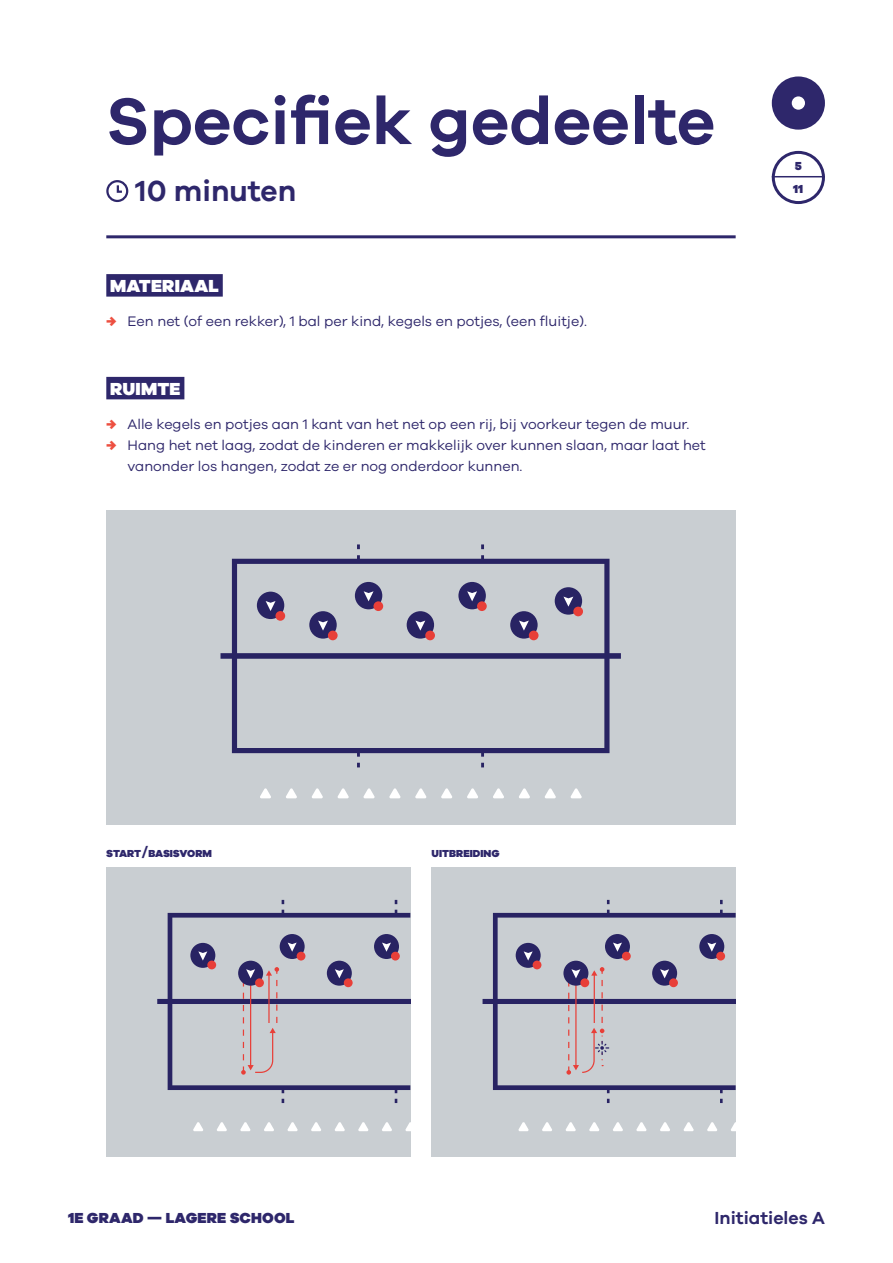
<style>
.page{position:relative;width:893px;height:1263px;background:#fff}
.page>*{position:absolute;margin:0;border:0;box-sizing:border-box;transform-origin:0 0}
.t1{font:600 67.5px "Galano Grotesque";color:#2e276b}
.t2{font:600 30px "Galano Grotesque";color:#2e276b}
.t3{font:900 18px "Galano Grotesque";letter-spacing:.01em;color:#fff}
.t4{font:600 18px "Galano Grotesque";color:#2e276b}
.t5{font:900 15px "Galano Grotesque";letter-spacing:.01em;color:#2e276b}
.t6{font:14.25px/21px "Galano Grotesque";color:#2e276b}
.t7{font:900 12px/22.8px "Galano Grotesque";color:#2e276b}
.t8{font:900 10.5px "Galano Grotesque";color:#2e276b}
.s1{font-weight:900;color:#ed4f40}
.s2{font-size:15px}
</style>
<div class="page">
<div style="left:772px;top:76px;width:53px;height:54px;background:#2e276b;border-radius:50%"></div>
<div style="left:792px;top:96px;width:13px;height:14px;background:#fff;border-radius:50%"></div>
<div style="left:772px;top:151px;width:53px;height:53px;border:3px solid #2e276b;border-radius:50%"></div>
<hr style="left:772px;top:176px;width:53px;height:1px;background:#2e276b">
<hr style="left:106px;top:235px;width:630px;height:3px;background:#2e276b">
<div style="left:106px;top:274px;width:117px;height:23px;background:#2e276b"></div>
<div style="left:106px;top:377px;width:78px;height:22px;background:#2e276b"></div>
<div style="left:106px;top:180px;width:22px;height:22px;border:2px solid #2e276b;border-radius:50%"></div>
<svg style="left:116px;top:183px;width:8px;height:10px"></svg>
<div style="left:106px;top:510px;width:630px;height:315px;background:#c9ced2"></div>
<svg style="left:481px;top:753px;width:3px;height:14px"></svg>
<svg style="left:357px;top:753px;width:3px;height:14px"></svg>
<svg style="left:481px;top:544px;width:3px;height:15px"></svg>
<svg style="left:357px;top:544px;width:3px;height:15px"></svg>
<div style="left:221px;top:653px;width:400px;height:6px;background:#282363"></div>
<svg style="left:232px;top:559px;width:377px;height:194px"></svg>
<svg style="left:363px;top:788px;width:12px;height:10px"></svg>
<svg style="left:260px;top:788px;width:11px;height:10px"></svg>
<svg style="left:312px;top:788px;width:11px;height:10px"></svg>
<svg style="left:338px;top:788px;width:11px;height:10px"></svg>
<svg style="left:389px;top:788px;width:11px;height:10px"></svg>
<svg style="left:441px;top:788px;width:11px;height:10px"></svg>
<svg style="left:493px;top:788px;width:11px;height:10px"></svg>
<svg style="left:545px;top:788px;width:11px;height:10px"></svg>
<svg style="left:286px;top:788px;width:11px;height:10px"></svg>
<svg style="left:571px;top:788px;width:11px;height:10px"></svg>
<svg style="left:467px;top:788px;width:11px;height:10px"></svg>
<svg style="left:415px;top:788px;width:11px;height:10px"></svg>
<svg style="left:519px;top:788px;width:11px;height:10px"></svg>
<div style="left:257px;top:592px;width:27px;height:27px;background:#282363;border-radius:50%"></div>
<svg style="left:266px;top:601px;width:9px;height:10px"></svg>
<div style="left:275px;top:611px;width:10px;height:10px;background:#e83f38;border-radius:50%"></div>
<div style="left:309px;top:611px;width:28px;height:28px;background:#282363;border-radius:50%"></div>
<svg style="left:318px;top:620px;width:10px;height:11px"></svg>
<div style="left:328px;top:631px;width:10px;height:9px;background:#e83f38;border-radius:50%"></div>
<div style="left:407px;top:611px;width:27px;height:28px;background:#282363;border-radius:50%"></div>
<svg style="left:415px;top:620px;width:10px;height:11px"></svg>
<div style="left:425px;top:631px;width:10px;height:9px;background:#e83f38;border-radius:50%"></div>
<div style="left:555px;top:587px;width:27px;height:28px;background:#282363;border-radius:50%"></div>
<svg style="left:563px;top:597px;width:10px;height:10px"></svg>
<div style="left:573px;top:607px;width:10px;height:9px;background:#e83f38;border-radius:50%"></div>
<div style="left:510px;top:611px;width:28px;height:28px;background:#282363;border-radius:50%"></div>
<svg style="left:519px;top:620px;width:10px;height:11px"></svg>
<div style="left:529px;top:631px;width:9px;height:9px;background:#e83f38;border-radius:50%"></div>
<div style="left:458px;top:582px;width:28px;height:27px;background:#282363;border-radius:50%"></div>
<svg style="left:467px;top:591px;width:10px;height:10px"></svg>
<div style="left:477px;top:601px;width:10px;height:10px;background:#e83f38;border-radius:50%"></div>
<div style="left:355px;top:582px;width:27px;height:27px;background:#282363;border-radius:50%"></div>
<svg style="left:364px;top:591px;width:10px;height:10px"></svg>
<div style="left:373px;top:601px;width:10px;height:10px;background:#e83f38;border-radius:50%"></div>
<div style="left:106px;top:867px;width:304px;height:290px;background:#c9ced2"></div>
<div style="left:157px;top:999px;width:253px;height:5px;background:#282363"></div>
<svg style="left:287px;top:1122px;width:11px;height:9px"></svg>
<svg style="left:193px;top:1122px;width:10px;height:9px"></svg>
<svg style="left:240px;top:1122px;width:10px;height:9px"></svg>
<svg style="left:264px;top:1122px;width:10px;height:9px"></svg>
<svg style="left:311px;top:1122px;width:10px;height:9px"></svg>
<svg style="left:358px;top:1122px;width:10px;height:9px"></svg>
<svg style="left:405px;top:1122px;width:5px;height:9px"></svg>
<svg style="left:217px;top:1122px;width:10px;height:9px"></svg>
<svg style="left:382px;top:1122px;width:10px;height:9px"></svg>
<svg style="left:335px;top:1122px;width:10px;height:9px"></svg>
<svg style="left:168px;top:900px;width:242px;height:203px"></svg>
<div style="left:432px;top:867px;width:304px;height:290px;background:#c9ced2"></div>
<div style="left:483px;top:999px;width:253px;height:5px;background:#282363"></div>
<svg style="left:613px;top:1122px;width:10px;height:9px"></svg>
<svg style="left:518px;top:1122px;width:11px;height:9px"></svg>
<svg style="left:566px;top:1122px;width:10px;height:9px"></svg>
<svg style="left:589px;top:1122px;width:10px;height:9px"></svg>
<svg style="left:636px;top:1122px;width:10px;height:9px"></svg>
<svg style="left:684px;top:1122px;width:10px;height:9px"></svg>
<svg style="left:731px;top:1122px;width:5px;height:9px"></svg>
<svg style="left:542px;top:1122px;width:10px;height:9px"></svg>
<svg style="left:707px;top:1122px;width:10px;height:9px"></svg>
<svg style="left:660px;top:1122px;width:10px;height:9px"></svg>
<svg style="left:493px;top:900px;width:243px;height:203px"></svg>
<h1 class="t1" style="left:106px;top:80px;width:610px">Specifiek gedeelte</h1>
<h2 class="t2" style="left:136px;top:173px;width:162px">10 minuten</h2>
<p class="t3" style="left:110px;top:274px;width:110px">MATERIAAL</p>
<p class="t6" style="left:106px;top:310px;width:482px"><span class="s1">→</span> Een net (of een rekker), 1 bal per kind, kegels en potjes, (een fluitje).</p>
<p class="t3" style="left:110px;top:377px;width:72px">RUIMTE</p>
<p class="t6" style="left:106px;top:413px;width:585px"><span class="s1">→</span> Alle kegels en potjes aan 1 kant van het net op een rij, bij voorkeur tegen de muur.</p>
<p class="t6" style="left:128px;top:434px;width:580px;text-indent:-21px"><span class="s1">→</span> Hang het net laag, zodat de kinderen er makkelijk over kunnen slaan, maar laat het vanonder los hangen, zodat ze er nog onderdoor kunnen.</p>
<p class="t7" style="left:793px;top:154px;width:12px">5<br>11</p>
<p class="t8" style="left:106px;top:847px;width:107px">START<span class="s2">/</span>BASISVORM</p>
<p class="t8" style="left:432px;top:847px;width:70px">UITBREIDING</p>
<p class="t5" style="left:68px;top:1208px;width:228px">1E GRAAD — LAGERE SCHOOL</p>
<p class="t4" style="left:715px;top:1206px;width:112px">Initiatieles A</p>
</div>
